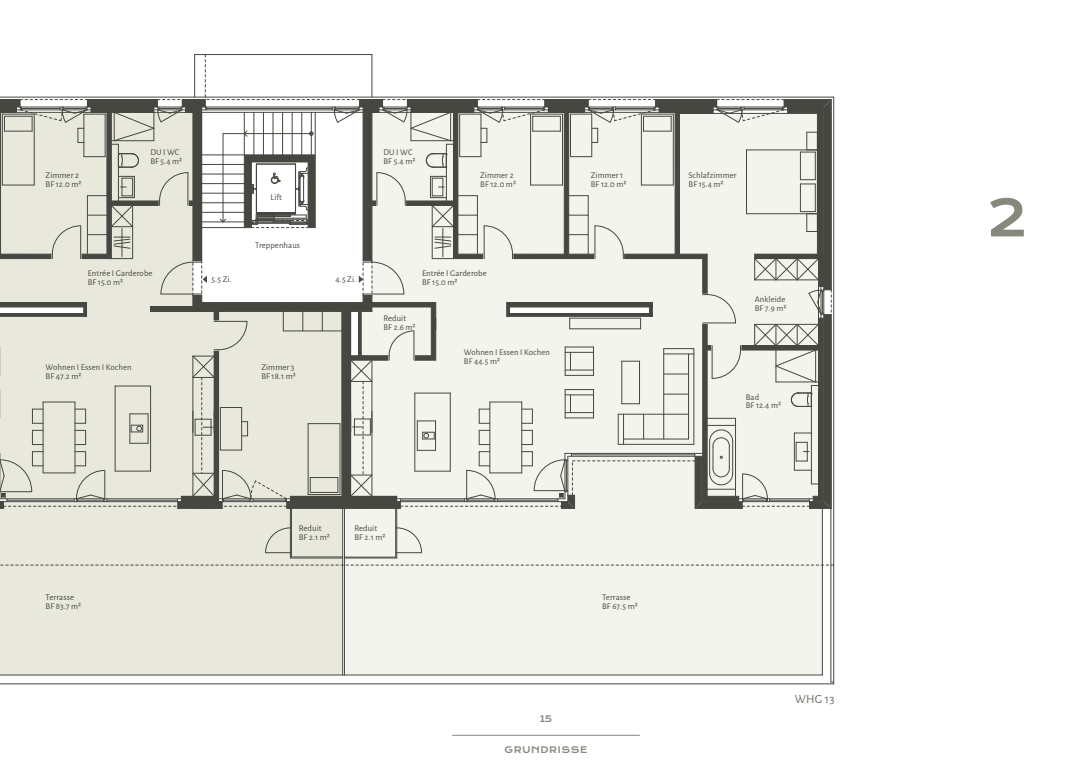
<style>
.page{position:relative;width:1092px;height:780px;background:#fff}
.page>*{position:absolute;margin:0;border:0;box-sizing:border-box;transform-origin:0 0}
.t1{font:50px "Krona One";color:#87877c}
.t2{font:12.5px "Alegreya Sans";color:#6e6f65}
.t3{font:8.75px/8.8px "Alegreya Sans";letter-spacing:.01em;color:#464740}
.t4{font:8.75px "Krona One";letter-spacing:.075em;color:#87877c}
</style>
<div class="page">
<hr style="left:452px;top:735px;width:187px;height:1px;background:#87877c">
<div style="left:345px;top:509px;width:477px;height:165px;background:#f4f4ee"></div>
<div style="left:0;top:509px;width:342px;height:165px;background:#e9e8dd"></div>
<hr style="left:0;top:97px;width:833px;height:1px;background:#464740">
<hr style="left:0;top:683px;width:833px;height:1px;background:#464740">
<hr style="left:833px;top:97px;width:1px;height:586px;background:#464740">
<hr style="left:195px;top:54px;width:177px;height:1px;background:#464740">
<hr style="left:0;top:674px;width:822px;height:1px;background:#464740">
<hr style="left:822px;top:508px;width:1px;height:167px;background:#464740">
<hr style="left:290px;top:557px;width:52px;height:1px;background:#464740">
<hr style="left:396px;top:508px;width:1px;height:50px;background:#464740">
<hr style="left:290px;top:508px;width:1px;height:50px;background:#464740">
<hr style="left:830px;top:508px;width:1px;height:174px;background:#464740">
<hr style="left:291px;top:556px;width:51px;height:1px;background:#464740">
<hr style="left:291px;top:508px;width:1px;height:49px;background:#464740">
<hr style="left:395px;top:508px;width:1px;height:49px;background:#464740">
<hr style="left:344px;top:557px;width:53px;height:1px;background:#464740">
<svg style="left:396px;top:527px;width:26px;height:26px"></svg>
<svg style="left:265px;top:527px;width:26px;height:26px"></svg>
<svg style="left:0;top:565px;width:833px;height:1px"></svg>
<hr style="left:342px;top:508px;width:1px;height:167px;background:#464740">
<hr style="left:344px;top:508px;width:1px;height:167px;background:#464740">
<svg style="left:0;top:55px;width:832px;height:454px"></svg>
<p class="t3" style="left:150px;top:147px;width:33px">DU I WC<br>BF 5.4 m²</p>
<p class="t3" style="left:383px;top:147px;width:33px">DU I WC<br>BF 5.4 m²</p>
<p class="t3" style="left:46px;top:171px;width:37px">Zimmer 2<br>BF 12.0 m²</p>
<p class="t3" style="left:480px;top:171px;width:37px">Zimmer 2<br>BF 12.0 m²</p>
<p class="t3" style="left:590px;top:171px;width:37px">Zimmer 1<br>BF 12.0 m²</p>
<p class="t3" style="left:688px;top:171px;width:50px">Schlafzimmer<br>BF 15.4 m²</p>
<p class="t3" style="left:270px;top:192px;width:13px">Lift</p>
<h1 class="t1" style="left:985px;top:187px;width:43px">2</h1>
<p class="t3" style="left:255px;top:240px;width:46px">Treppenhaus</p>
<p class="t3" style="left:88px;top:268px;width:66px">Entrée I Garderobe<br>BF 15.0 m²</p>
<p class="t3" style="left:211px;top:274px;width:22px">5.5 Zi.</p>
<p class="t3" style="left:335px;top:274px;width:22px">4.5 Zi.</p>
<p class="t3" style="left:422px;top:268px;width:66px">Entrée I Garderobe<br>BF 15.0 m²</p>
<p class="t3" style="left:754px;top:294px;width:33px">Ankleide<br>BF 7.9 m²</p>
<p class="t3" style="left:383px;top:313px;width:34px">Reduit<br>BF 2.6 m²</p>
<p class="t3" style="left:46px;top:362px;width:87px">Wohnen I Essen I Kochen<br>BF 47.2 m²</p>
<p class="t3" style="left:261px;top:362px;width:36px">Zimmer 3<br>BF 18.1 m²</p>
<p class="t3" style="left:464px;top:348px;width:87px">Wohnen I Essen I Kochen<br>BF 44.5 m²</p>
<p class="t3" style="left:745px;top:392px;width:37px">Bad<br>BF 12.4 m²</p>
<p class="t3" style="left:299px;top:523px;width:33px">Reduit<br>BF 2.1 m²</p>
<p class="t3" style="left:354px;top:523px;width:33px">Reduit<br>BF 2.1 m²</p>
<p class="t3" style="left:46px;top:592px;width:37px">Terrasse<br>BF 83.7 m²</p>
<p class="t3" style="left:602px;top:592px;width:37px">Terrasse<br>BF 67.5 m²</p>
<h2 class="t2" style="left:794px;top:691px;width:41px">WHG 13</h2>
<p class="t4" style="left:539px;top:713px;width:14px">15</p>
<p class="t4" style="left:504px;top:744px;width:85px">GRUNDRISSE</p>
</div>
